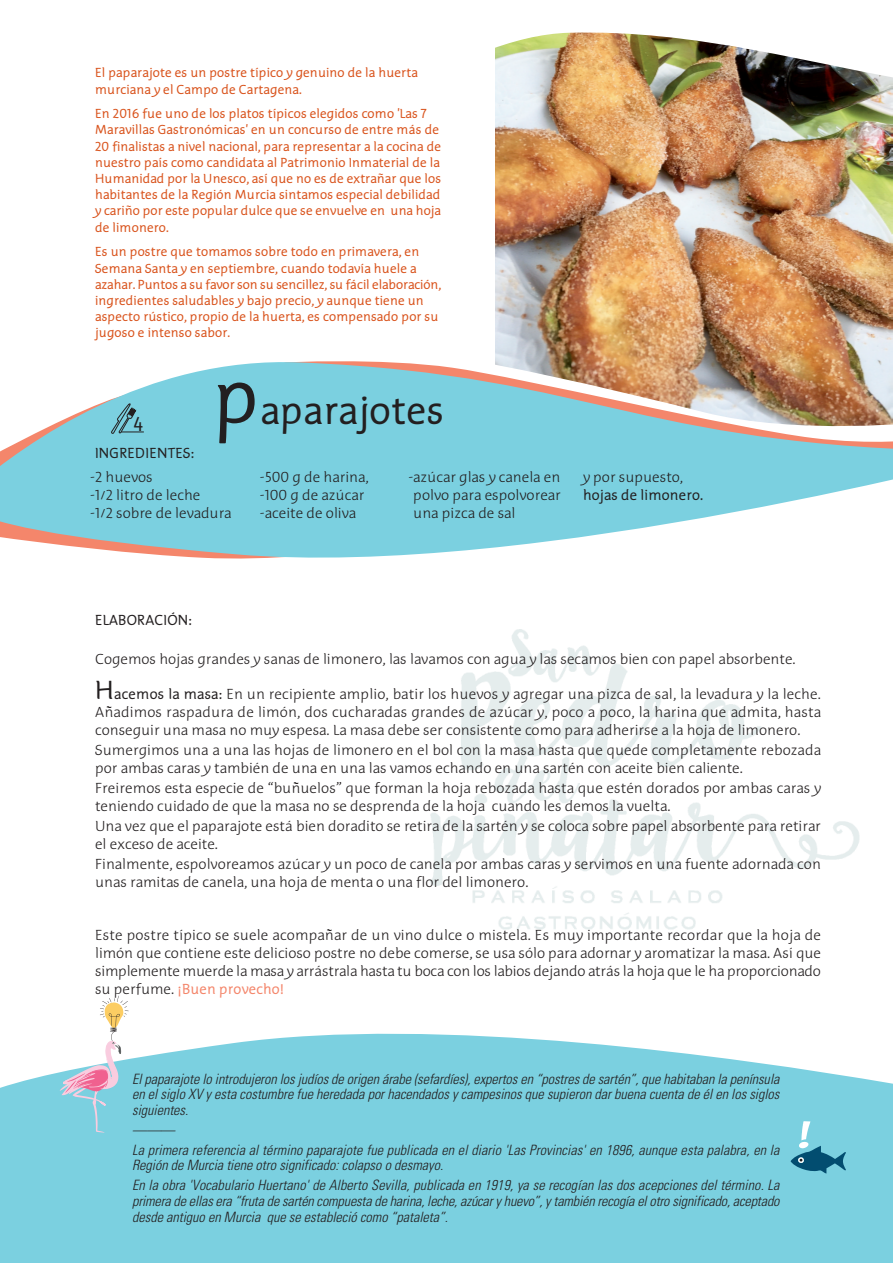
<style>
.page{position:relative;width:893px;height:1263px;background:#fff}
.page>*{position:absolute;margin:0;border:0;box-sizing:border-box;transform-origin:0 0}
.t1{font:40.5px "Edifice Classic";color:#231f20}
.t2{font:21px "Fira Sans Condensed";color:#231f20}
.t3{font:100 15px/18px "Edifice";color:#231f20}
.t4{font:15px "Edifice Classic";color:#231f20}
.t5{font:15px "Edifice Classic";color:#f4866b}
.t6{font:italic 300 condensed 14.25px/15.8px "Univers LT Std";color:#231f20}
.t7{font:13.5px/16.2px "Edifice Classic";color:#d9531c}
.s1{font-size:80.85px}
.s2{font-family:"Edifice Classic";font-weight:400;font-size:27px}
.s3{font-family:"Edifice Classic";font-weight:400}
.s4{font-family:"Edifice";font-weight:100;color:#231f20}
</style>
<div class="page">
<svg style="left:0;top:1033px;width:892px;height:71px;fill:#7bd0e0"></svg>
<div style="left:0;top:1104px;width:892px;height:159px;background:#7bd0e0"></div>
<img style="left:496px;top:84px;width:396px;height:244px">
<img style="left:496px;top:32px;width:396px;height:52px">
<img style="left:495px;top:328px;width:397px;height:28px">
<svg style="left:0;top:356px;width:892px;height:203px;fill:#7bd0e0"></svg>
<svg style="left:111px;top:403px;width:33px;height:31px"></svg>
<img style="left:431px;top:629px;width:429px;height:301px">
<svg style="left:790px;top:1121px;width:55px;height:53px"></svg>
<svg style="left:60px;top:996px;width:69px;height:137px"></svg>
<p class="t7" style="left:95px;top:66px;width:324px">El paparajote es un postre típico y genuino de la huerta murciana y el Campo de Cartagena.</p>
<p class="t7" style="left:95px;top:107px;width:347px">En 2016 fue uno de los platos típicos elegidos como 'Las 7<br>Maravillas Gastronómicas' en un concurso de entre más de 20 finalistas a nivel nacional, para representar a la cocina de nuestro país como candidata al Patrimonio Inmaterial de la Humanidad por la Unesco, así que no es de extrañar que los habitantes de la Región Murcia sintamos especial debilidad y cariño por este popular dulce que se envuelve en una hoja de limonero.</p>
<p class="t7" style="left:95px;top:245px;width:347px">Es un postre que tomamos sobre todo en primavera, en Semana Santa y en septiembre, cuando todavía huele a azahar. Puntos a su favor son su sencillez, su fácil elaboración, ingredientes saludables y bajo precio, y aunque tiene un aspecto rústico, propio de la huerta, es compensado por su jugoso e intenso sabor.</p>
<h2 class="t2" style="left:133px;top:415px;width:11px">4</h2>
<h1 class="t1" style="left:213px;top:394px;width:232px"><span class="s1">p</span>aparajotes</h1>
<p class="t4" style="left:95px;top:447px;width:101px">INGREDIENTES:</p>
<p class="t3" style="left:90px;top:469px;width:143px">-2 huevos<br>-1/2 litro de leche<br>-1/2 sobre de levadura</p>
<p class="t3" style="left:260px;top:469px;width:110px">-500 g de harina, -100 g de azúcar -aceite de oliva</p>
<p class="t3" style="left:413px;top:469px;width:149px;text-align:justify;text-indent:-5px">-azúcar glas y canela en polvo para espolvorear una pizca de sal</p>
<p class="t3" style="left:583px;top:469px;width:102px">y por supuesto,</p>
<p class="t4" style="left:583px;top:489px;width:122px">hojas de limonero.</p>
<p class="t4" style="left:95px;top:614px;width:99px">ELABORACIÓN:</p>
<p class="t3" style="left:95px;top:651px;width:702px">Cogemos hojas grandes y sanas de limonero, las lavamos con agua y las secamos bien con papel absorbente.</p>
<p class="t3" style="left:95px;top:686px;width:727px;text-align:justify"><span class="s2">H</span><span class="s3">acemos la masa:</span> En un recipiente amplio, batir los huevos y agregar una pizca de sal, la levadura y la leche.<br>Añadimos raspadura de limón, dos cucharadas grandes de azúcar y, poco a poco, la harina que admita, hasta conseguir una masa no muy espesa. La masa debe ser consistente como para adherirse a la hoja de limonero.</p>
<p class="t3" style="left:95px;top:742px;width:727px">Sumergimos una a una las hojas de limonero en el bol con la masa hasta que quede completamente rebozada por ambas caras y también de una en una las vamos echando en una sartén con aceite bien caliente.</p>
<p class="t3" style="left:95px;top:780px;width:727px">Freiremos esta especie de “buñuelos” que forman la hoja rebozada hasta que estén dorados por ambas caras y teniendo cuidado de que la masa no se desprenda de la hoja cuando les demos la vuelta.</p>
<p class="t3" style="left:95px;top:818px;width:727px">Una vez que el paparajote está bien doradito se retira de la sartén y se coloca sobre papel absorbente para retirar el exceso de aceite.</p>
<p class="t3" style="left:95px;top:856px;width:727px">Finalmente, espolvoreamos azúcar y un poco de canela por ambas caras y servimos en una fuente adornada con unas ramitas de canela, una hoja de menta o una flor del limonero.</p>
<p class="t3" style="left:95px;top:927px;width:727px;text-align:justify">Este postre típico se suele acompañar de un vino dulce o mistela. Es muy importante recordar que la hoja de limón que contiene este delicioso postre no debe comerse, se usa sólo para adornar y aromatizar la masa. Así que simplemente muerde la masa y arrástrala hasta tu boca con los labios dejando atrás la hoja que le ha proporcionado</p>
<p class="t5" style="left:95px;top:983px;width:191px"><span class="s4">su perfume.</span> ¡Buen provecho!</p>
<p class="t6" style="left:132px;top:1072px;width:649px;text-align:justify">El paparajote lo introdujeron los judíos de origen árabe (sefardíes), expertos en “postres de sartén”, que habitaban la península en el siglo XV y esta costumbre fue heredada por hacendados y campesinos que supieron dar buena cuenta de él en los siglos siguientes.</p>
<p class="t6" style="left:132px;top:1121px;width:649px;line-height:20px">———<br>La primera referencia al término paparajote fue publicada en el diario 'Las Provincias' en 1896, aunque esta palabra, en la</p>
<p class="t6" style="left:132px;top:1156px;width:649px;line-height:20px">Región de Murcia tiene otro significado: colapso o desmayo.<br>En la obra 'Vocabulario Huertano' de Alberto Sevilla, publicada en 1919, ya se recogían las dos acepciones del término. La</p>
<p class="t6" style="left:132px;top:1194px;width:649px">primera de ellas era “fruta de sartén compuesta de harina, leche, azúcar y huevo”, y también recogía el otro significado, aceptado desde antiguo en Murcia que se estableció como “pataleta”.</p>
</div>
